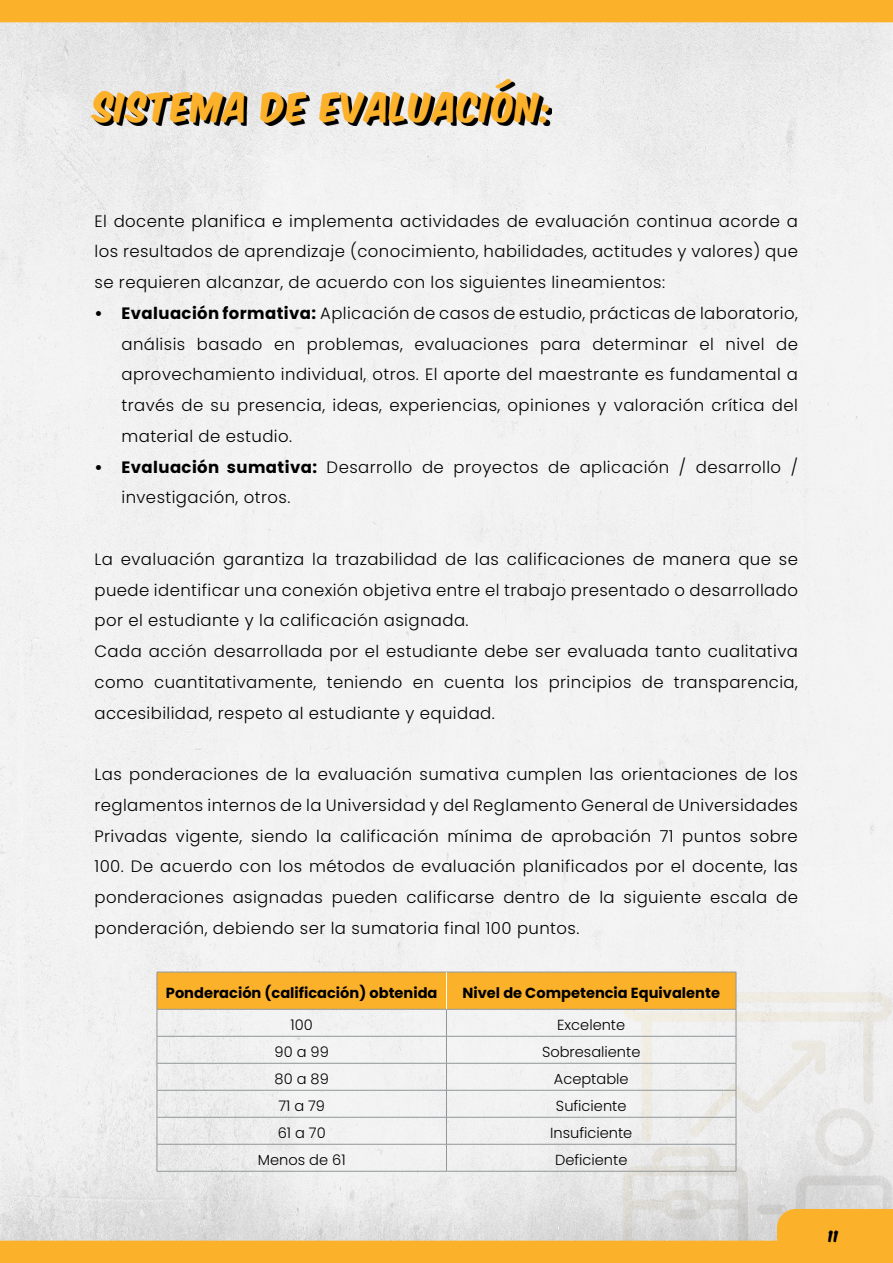
<style>
.page{position:relative;width:893px;height:1263px;background:#fff}
.page>*{position:absolute;margin:0;border:0;box-sizing:border-box;transform-origin:0 0}
.t1{font:34.5px "Komika Axis";letter-spacing:.05em;color:#fcb12b;scale:.94 1}
.t2{font:300 16.5px/30.8px "Poppins";letter-spacing:.025em;color:#000;text-align:justify}
.t3{font:300 14.55px "Poppins";color:#000}
.t4{font:700 14.55px "Poppins";color:#000}
.t5{font:13.5px "Komika Axis";color:#000}
.s1{font-weight:700}
</style>
<div class="page">
<img style="left:0;top:22px;width:893px;height:1219px">
<img style="left:623px;top:992px;width:270px;height:249px">
<div style="left:0;top:1241px;width:893px;height:22px;background:#fcb12a"></div>
<div style="left:0;top:0;width:893px;height:22px;background:#fcb12a"></div>
<div style="left:776px;top:1208px;width:117px;height:55px;background:#fcb12b"></div>
<svg style="left:157px;top:972px;width:580px;height:199px"></svg>
<hr style="left:157px;top:1171px;width:289px;height:1px;background:#919698">
<hr style="left:446px;top:1171px;width:290px;height:1px;background:#919698">
<hr style="left:446px;top:972px;width:1px;height:37px;background:#fff">
<svg style="left:94px;top:81px;width:458px;height:45px;background:#929292"></svg>
<h1 class="t1" style="left:94px;top:90px;width:489px">SISTEMA DE EVALUACIÓN:</h1>
<p class="t2" style="left:94px;top:205px;width:705px">El docente planifica e implementa actividades de evaluación continua acorde a los resultados de aprendizaje (conocimiento, habilidades, actitudes y valores) que se requieren alcanzar, de acuerdo con los siguientes lineamientos:</p>
<p class="t2" style="left:121px;top:298px;width:678px;text-indent:-27px"><span class="s1">• Evaluación formativa:</span> Aplicación de casos de estudio, prácticas de laboratorio, análisis basado en problemas, evaluaciones para determinar el nivel de aprovechamiento individual, otros. El aporte del maestrante es fundamental a través de su presencia, ideas, experiencias, opiniones y valoración crítica del material de estudio.</p>
<p class="t2" style="left:121px;top:451px;width:678px;text-indent:-27px"><span class="s1">• Evaluación sumativa:</span> Desarrollo de proyectos de aplicación / desarrollo / investigación, otros.</p>
<p class="t2" style="left:94px;top:544px;width:705px;text-align:left">La evaluación garantiza la trazabilidad de las calificaciones de manera que se puede identificar una conexión objetiva entre el trabajo presentado o desarrollado por el estudiante y la calificación asignada.<br>Cada acción desarrollada por el estudiante debe ser evaluada tanto cualitativa como cuantitativamente, teniendo en cuenta los principios de transparencia, accesibilidad, respeto al estudiante y equidad.</p>
<p class="t2" style="left:94px;top:759px;width:705px">Las ponderaciones de la evaluación sumativa cumplen las orientaciones de los reglamentos internos de la Universidad y del Reglamento General de Universidades Privadas vigente, siendo la calificación mínima de aprobación 71 puntos sobre 100. De acuerdo con los métodos de evaluación planificados por el docente, las ponderaciones asignadas pueden calificarse dentro de la siguiente escala de ponderación, debiendo ser la sumatoria final 100 puntos.</p>
<p class="t4" style="left:166px;top:985px;width:273px">Ponderación (calificación) obtenida</p>
<p class="t4" style="left:462px;top:985px;width:259px">Nivel de Competencia Equivalente</p>
<p class="t3" style="left:291px;top:1017px;width:24px">100</p>
<p class="t3" style="left:557px;top:1017px;width:69px">Excelente</p>
<p class="t3" style="left:275px;top:1044px;width:56px">90 a 99</p>
<p class="t3" style="left:542px;top:1044px;width:100px">Sobresaliente</p>
<p class="t3" style="left:275px;top:1071px;width:56px">80 a 89</p>
<p class="t3" style="left:554px;top:1071px;width:76px">Aceptable</p>
<p class="t3" style="left:278px;top:1098px;width:48px">71 a 79</p>
<p class="t3" style="left:556px;top:1098px;width:72px">Suficiente</p>
<p class="t3" style="left:278px;top:1125px;width:50px">61 a 70</p>
<p class="t3" style="left:550px;top:1125px;width:84px">Insuficiente</p>
<p class="t3" style="left:258px;top:1152px;width:89px">Menos de 61</p>
<p class="t3" style="left:555px;top:1152px;width:74px">Deficiente</p>
<p class="t5" style="left:828px;top:1229px;width:12px">11</p>
</div>
